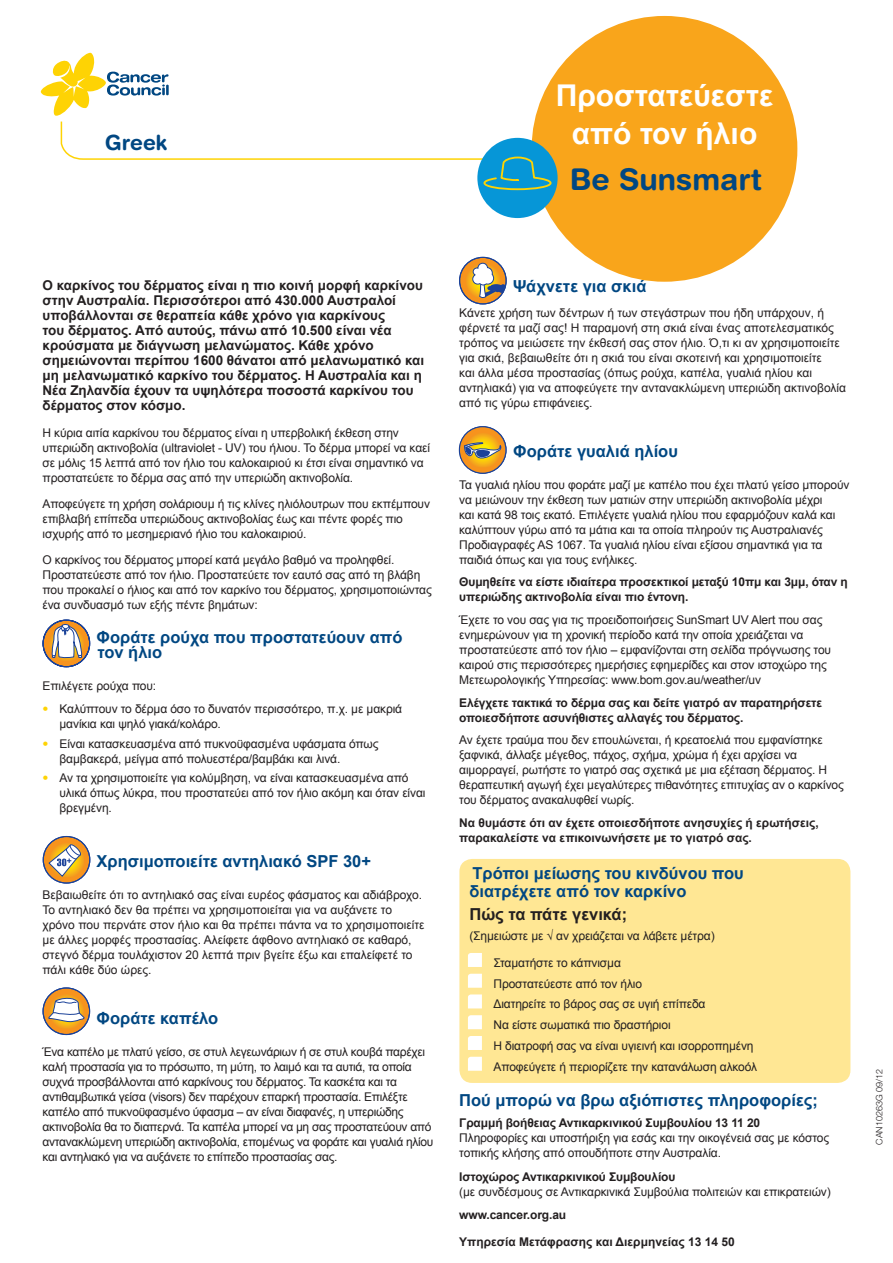
<style>
.page{position:relative;width:893px;height:1263px;background:#fff}
.page>*{position:absolute;margin:0;border:0;box-sizing:border-box;transform-origin:0 0}
.main_heading{font:700 30px "Arial";color:#fff}
.subs_light_blue{font:700 30px "Helvetica Rounded LT Std";color:#014782}
.subs_light_blue-2{font:700 21px "Helvetica Rounded LT Std";color:#014782}
.subs_blue{font:700 16.5px/15px "Arial";color:#014782}
.t1{font:700 16.5px "Arial";color:#231f20}
.intro_para{font:700 13.5px/15px "Arial";color:#231f20}
.body{font:12px/15px "Arial";letter-spacing:-.01em;color:#231f20}
.t2{font:700 12px/15px "Arial";letter-spacing:-.01em;color:#231f20}
.bullet_para{font:12px/15px "Arial";letter-spacing:-.01em;color:#231f20}
.subs_light_blue-3{font:300 9px "Helvetica Neue LT Std";color:#231f20}
.s1{font-family:"Helvetica Neue LT Std";font-weight:200;font-stretch:condensed;color:#fed304}
.s2{font-weight:700}
</style>
<div class="page">
<div style="left:459px;top:859px;width:391px;height:224px;background:#ffe794;border-radius:13px"></div>
<svg style="left:468px;top:953px;width:14px;height:14px"></svg>
<svg style="left:468px;top:974px;width:14px;height:14px"></svg>
<svg style="left:468px;top:994px;width:14px;height:14px"></svg>
<svg style="left:468px;top:1015px;width:14px;height:14px"></svg>
<svg style="left:468px;top:1036px;width:14px;height:14px"></svg>
<svg style="left:468px;top:1057px;width:14px;height:14px"></svg>
<svg style="left:43px;top:619px;width:48px;height:48px"></svg>
<svg style="left:43px;top:836px;width:47px;height:47px"></svg>
<div style="left:43px;top:836px;width:47px;height:48px;border:1px solid #1b4299;border-radius:50%"></div>
<svg style="left:48px;top:842px;width:36px;height:35px"></svg>
<svg style="left:43px;top:988px;width:47px;height:46px"></svg>
<div style="left:42px;top:987px;width:48px;height:48px;border:1px solid #1b4299;border-radius:50%"></div>
<svg style="left:48px;top:994px;width:37px;height:35px"></svg>
<svg style="left:460px;top:257px;width:46px;height:47px"></svg>
<div style="left:459px;top:257px;width:48px;height:47px;border:1px solid #1b4299;border-radius:50%"></div>
<svg style="left:465px;top:262px;width:40px;height:39px"></svg>
<svg style="left:459px;top:427px;width:46px;height:46px"></svg>
<div style="left:532px;top:16px;width:265px;height:266px;background:#f9a51b;border-radius:50%"></div>
<div style="left:477px;top:138px;width:81px;height:80px;background:#0696d7;border-radius:50%"></div>
<svg style="left:41px;top:53px;width:532px;height:153px"></svg>
<p class="subs_light_blue-2" style="left:105px;top:130px;width:64px">Greek</p>
<p class="main_heading" style="left:556px;top:76px;width:219px">Προστατεύεστε</p>
<p class="main_heading" style="left:572px;top:113px;width:187px">από τον ήλιο</p>
<p class="subs_light_blue" style="left:570px;top:161px;width:193px">Be Sunsmart</p>
<p class="intro_para" style="left:43px;top:278px;width:383px">Ο καρκίνος του δέρματος είναι η πιο κοινή μορφή καρκίνου στην Αυστραλία. Περισσότεροι από 430.000 Αυστραλοί υποβάλλονται σε θεραπεία κάθε χρόνο για καρκίνους<br>του δέρματος. Από αυτούς, πάνω από 10.500 είναι νέα κρούσματα με διάγνωση μελανώματος. Κάθε χρόνο σημειώνονται περίπου 1600 θάνατοι από μελανωματικό και μη μελανωματικό καρκίνο του δέρματος. Η Αυστραλία και η Νέα Ζηλανδία έχουν τα υψηλότερα ποσοστά καρκίνου του δέρματος στον κόσμο.</p>
<p class="body" style="left:43px;top:426px;width:389px">Η κύρια αιτία καρκίνου του δέρματος είναι η υπερβολική έκθεση στην υπεριώδη ακτινοβολία (ultraviolet - UV) του ήλιου. Το δέρμα μπορεί να καεί σε μόλις 15 λεπτά από τον ήλιο του καλοκαιριού κι έτσι είναι σημαντικό να προστατεύετε το δέρμα σας από την υπεριώδη ακτινοβολία.</p>
<p class="body" style="left:43px;top:496px;width:389px">Αποφεύγετε τη χρήση σολάριουμ ή τις κλίνες ηλιόλουτρων που εκπέμπουν επιβλαβή επίπεδα υπεριώδους ακτινοβολίας έως και πέντε φορές πιο ισχυρής από το μεσημεριανό ήλιο του καλοκαιριού.</p>
<p class="body" style="left:43px;top:552px;width:391px">Ο καρκίνος του δέρματος μπορεί κατά μεγάλο βαθμό να προληφθεί.<br>Προστατεύεστε από τον ήλιο. Προστατεύετε τον εαυτό σας από τη βλάβη που προκαλεί ο ήλιος και από τον καρκίνο του δέρματος, χρησιμοποιώντας ένα συνδυασμό των εξής πέντε βημάτων:</p>
<p class="subs_blue" style="left:97px;top:630px;width:308px">Φοράτε ρούχα που προστατεύουν από τον ήλιο</p>
<p class="body" style="left:43px;top:678px;width:115px">Επιλέγετε ρούχα που:</p>
<p class="body" style="left:60px;top:702px;width:344px;text-indent:-17px"><span class="s1">•</span> Καλύπτουν το δέρμα όσο το δυνατόν περισσότερο, π.χ. με μακριά μανίκια και ψηλό γιακά/κολάρο.</p>
<p class="body" style="left:60px;top:736px;width:321px;text-indent:-17px"><span class="s1">•</span> Είναι κατασκευασμένα από πυκνοϋφασμένα υφάσματα όπως βαμβακερά, μείγμα από πολυεστέρα/βαμβάκι και λινά.</p>
<p class="bullet_para" style="left:60px;top:770px;width:367px;text-indent:-17px"><span class="s1">•</span> Αν τα χρησιμοποιείτε για κολύμβηση, να είναι κατασκευασμένα από υλικά όπως λύκρα, που προστατεύει από τον ήλιο ακόμη και όταν είναι βρεγμένη.</p>
<p class="subs_blue" style="left:97px;top:854px;width:276px">Χρησιμοποιείτε αντηλιακό SPF 30+</p>
<p class="body" style="left:43px;top:888px;width:384px">Βεβαιωθείτε ότι το αντηλιακό σας είναι ευρέος φάσματος και αδιάβροχο.<br>Το αντηλιακό δεν θα πρέπει να χρησιμοποιείται για να αυξάνετε το χρόνο που περνάτε στον ήλιο και θα πρέπει πάντα να το χρησιμοποιείτε με άλλες μορφές προστασίας. Αλείφετε άφθονο αντηλιακό σε καθαρό, στεγνό δέρμα τουλάχιστον 20 λεπτά πριν βγείτε έξω και επαλείφετέ το πάλι κάθε δύο ώρες.</p>
<p class="subs_blue" style="left:97px;top:1011px;width:123px">Φοράτε καπέλο</p>
<p class="body" style="left:43px;top:1044px;width:392px">Ένα καπέλο με πλατύ γείσο, σε στυλ λεγεωνάριων ή σε στυλ κουβά παρέχει καλή προστασία για το πρόσωπο, τη μύτη, το λαιμό και τα αυτιά, τα οποία συχνά προσβάλλονται από καρκίνους του δέρματος. Τα κασκέτα και τα αντιθαμβωτικά γείσα (visors) δεν παρέχουν επαρκή προστασία. Επιλέξτε καπέλο από πυκνοϋφασμένο ύφασμα – αν είναι διαφανές, η υπεριώδης ακτινοβολία θα το διαπερνά. Τα καπέλα μπορεί να μη σας προστατεύουν από αντανακλώμενη υπεριώδη ακτινοβολία, επομένως να φοράτε και γυαλιά ηλίου και αντηλιακό για να αυξάνετε το επίπεδο προστασίας σας.</p>
<p class="subs_blue" style="left:513px;top:279px;width:135px">Ψάχνετε για σκιά</p>
<p class="body" style="left:459px;top:306px;width:388px">Κάνετε χρήση των δέντρων ή των στεγάστρων που ήδη υπάρχουν, ή φέρνετέ τα μαζί σας! Η παραμονή στη σκιά είναι ένας αποτελεσματικός τρόπος να μειώσετε την έκθεσή σας στον ήλιο. Ό,τι κι αν χρησιμοποιείτε για σκιά, βεβαιωθείτε ότι η σκιά του είναι σκοτεινή και χρησιμοποιείτε<br>και άλλα μέσα προστασίας (όπως ρούχα, καπέλα, γυαλιά ηλίου και αντηλιακά) για να αποφεύγετε την αντανακλώμενη υπεριώδη ακτινοβολία από τις γύρω επιφάνειες.</p>
<p class="subs_blue" style="left:513px;top:444px;width:166px">Φοράτε γυαλιά ηλίου</p>
<p class="body" style="left:459px;top:477px;width:392px">Τα γυαλιά ηλίου που φοράτε μαζί με καπέλο που έχει πλατύ γείσο μπορούν να μειώνουν την έκθεση των ματιών στην υπεριώδη ακτινοβολία μέχρι<br>και κατά 98 τοις εκατό. Επιλέγετε γυαλιά ηλίου που εφαρμόζουν καλά και καλύπτουν γύρω από τα μάτια και τα οποία πληρούν τις Αυστραλιανές Προδιαγραφές AS 1067. Τα γυαλιά ηλίου είναι εξίσου σημαντικά για τα παιδιά όπως και για τους ενήλικες.</p>
<p class="t2" style="left:459px;top:575px;width:390px">Θυμηθείτε να είστε ιδιαίτερα προσεκτικοί μεταξύ 10πμ και 3μμ, όταν η υπεριώδης ακτινοβολία είναι πιο έντονη.</p>
<p class="body" style="left:459px;top:612px;width:373px">Έχετε το νου σας για τις προειδοποιήσεις SunSmart UV Alert που σας ενημερώνουν για τη χρονική περίοδο κατά την οποία χρειάζεται να προστατεύεστε από τον ήλιο – εμφανίζονται στη σελίδα πρόγνωσης του καιρού στις περισσότερες ημερήσιες εφημερίδες και στον ιστοχώρο της Μετεωρολογικής Υπηρεσίας: www.bom.gov.au/weather/uv</p>
<p class="t2" style="left:459px;top:695px;width:364px">Ελέγχετε τακτικά το δέρμα σας και δείτε γιατρό αν παρατηρήσετε οποιεσδήποτε ασυνήθιστες αλλαγές του δέρματος.</p>
<p class="body" style="left:459px;top:733px;width:386px">Αν έχετε τραύμα που δεν επουλώνεται, ή κρεατοελιά που εμφανίστηκε ξαφνικά, άλλαξε μέγεθος, πάχος, σχήμα, χρώμα ή έχει αρχίσει να αιμορραγεί, ρωτήστε το γιατρό σας σχετικά με μια εξέταση δέρματος. Η θεραπευτική αγωγή έχει μεγαλύτερες πιθανότητες επιτυχίας αν ο καρκίνος του δέρματος ανακαλυφθεί νωρίς.</p>
<p class="t2" style="left:459px;top:815px;width:361px">Να θυμάστε ότι αν έχετε οποιεσδήποτε ανησυχίες ή ερωτήσεις, παρακαλείστε να επικοινωνήσετε με το γιατρό σας.</p>
<p class="subs_blue" style="left:469px;top:865px;width:276px;line-height:18px">Τρόποι μείωσης του κινδύνου που διατρέχετε από τον καρκίνο</p>
<p class="t1" style="left:469px;top:903px;width:159px">Πώς τα πάτε γενικά;</p>
<p class="body" style="left:469px;top:929px;width:247px">(Σημειώστε με √ αν χρειάζεται να λάβετε μέτρα)</p>
<p class="body" style="left:493px;top:955px;width:129px">Σταματήστε το κάπνισμα</p>
<p class="body" style="left:493px;top:976px;width:150px">Προστατεύεστε από τον ήλιο</p>
<p class="body" style="left:493px;top:997px;width:214px">Διατηρείτε το βάρος σας σε υγιή επίπεδα</p>
<p class="body" style="left:493px;top:1018px;width:179px">Να είστε σωματικά πιο δραστήριοι</p>
<p class="body" style="left:493px;top:1038px;width:262px">Η διατροφή σας να είναι υγιεινή και ισορροπημένη</p>
<p class="body" style="left:493px;top:1059px;width:265px">Αποφεύγετε ή περιορίζετε την κατανάλωση αλκοόλ</p>
<p class="subs_blue" style="left:459px;top:1093px;width:360px">Πού μπορώ να βρω αξιόπιστες πληροφορίες;</p>
<p class="body" style="left:459px;top:1116px;width:371px"><span class="s2">Γραμμή βοήθειας Αντικαρκινικού Συμβουλίου 13 11 20<br></span>Πληροφορίες και υποστήριξη για εσάς και την οικογένειά σας με κόστος τοπικής κλήσης από οπουδήποτε στην Αυστραλία.</p>
<p class="body" style="left:459px;top:1169px;width:373px"><span class="s2">Ιστοχώρος Αντικαρκινικού Συμβουλίου<br></span>(με συνδέσμους σε Αντικαρκινικά Συμβούλια πολιτειών και επικρατειών)</p>
<p class="t2" style="left:459px;top:1208px;width:109px">www.cancer.org.au</p>
<p class="t2" style="left:459px;top:1234px;width:277px">Υπηρεσία Μετάφρασης και Διερμηνείας 13 14 50</p>
<p class="subs_light_blue-3" style="left:874px;top:1144px;width:77px;rotate:-90deg">CAN10263G 09/12</p>
</div>
